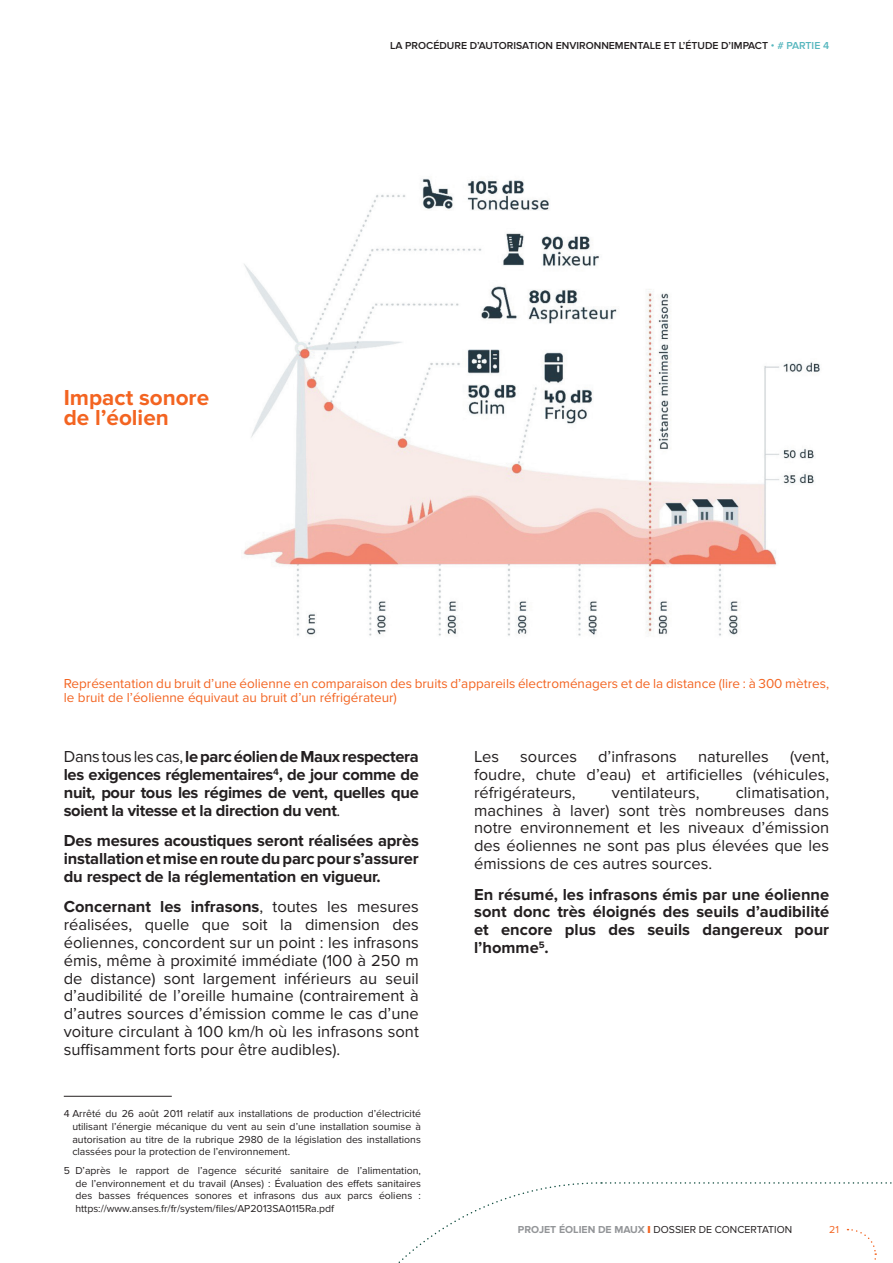
<style>
.page{position:relative;width:893px;height:1263px;background:#fff}
.page>*{position:absolute;margin:0;border:0;box-sizing:border-box;transform-origin:0 0}
.t1{font:700 22.5px/19.8px "Proxima Nova";color:#f36421}
.t2{font:16.5px/17.9px "Proxima Nova";color:#231f20;text-align:justify}
.t3{font:700 16.5px/17.9px "Proxima Nova";letter-spacing:-.01em;color:#231f20;text-align:justify}
.t4{font:13.5px/14.5px "Proxima Nova";color:#f36421}
.t5{font:10.5px/12.6px "Proxima Nova";color:#231f20;text-align:justify}
.t6{font:600 10.5px "Proxima Nova";color:#231f20}
.t7{font:10.5px "Proxima Nova";color:#f36421}
.s1{color:#56b6be}
.s2{font-weight:400}
.s3{font-weight:700}
.s4{font-weight:700;color:#939598}
.s5{font-weight:900;color:#f36421}
</style>
<div class="page">
<svg style="left:398px;top:1182px;width:494px;height:81px"></svg>
<hr style="left:64px;top:1096px;width:108px;height:1px;background:#231f20">
<img style="left:243px;top:178px;width:577px;height:459px">
<h1 class="t1" style="left:64px;top:388px;width:147px">Impact sonore de l’éolien</h1>
<p class="t6" style="left:390px;top:39px;width:441px">LA PROCÉDURE D’AUTORISATION ENVIRONNEMENTALE ET L’ÉTUDE D’IMPACT <span class="s1">• # PARTIE 4</span></p>
<p class="t4" style="left:64px;top:676px;width:767px">Représentation du bruit d’une éolienne en comparaison des bruits d’appareils électroménagers et de la distance (lire : à 300 mètres, le bruit de l’éolienne équivaut au bruit d’un réfrigérateur)</p>
<p class="t3" style="left:64px;top:748px;width:357px"><span class="s2">Dans tous les cas,</span> le parc éolien de Maux respectera les exigences réglementaires<sup>4</sup>, de jour comme de nuit, pour tous les régimes de vent, quelles que soient la vitesse et la direction du vent<span class="s2">.</span></p>
<p class="t3" style="left:64px;top:832px;width:357px">Des mesures acoustiques seront réalisées après installation et mise en route du parc pour s’assurer du respect de la réglementation en vigueur.</p>
<p class="t2" style="left:64px;top:898px;width:357px"><span class="s3">Concernant les infrasons</span>, toutes les mesures réalisées, quelle que soit la dimension des éoliennes, concordent sur un point : les infrasons émis, même à proximité immédiate (100 à 250 m de distance) sont largement inférieurs au seuil d’audibilité de l’oreille humaine (contrairement à d’autres sources d’émission comme le cas d’une voiture circulant à 100 km/h où les infrasons sont suffisamment forts pour être audibles).</p>
<p class="t5" style="left:72px;top:1108px;width:350px;text-indent:-9px">4 Arrêté du 26 août 2011 relatif aux installations de production d’électricité utilisant l’énergie mécanique du vent au sein d’une installation soumise à autorisation au titre de la rubrique 2980 de la législation des installations classées pour la protection de l’environnement.</p>
<p class="t5" style="left:75px;top:1164px;width:347px;text-indent:-12px">5 D’après le rapport de l’agence sécurité sanitaire de l’alimentation, de l’environnement et du travail (Anses) : Évaluation des effets sanitaires des basses fréquences sonores et infrasons dus aux parcs éoliens : https://www.anses.fr/fr/system/files/AP2013SA0115Ra.pdf</p>
<p class="t2" style="left:474px;top:748px;width:357px;text-indent:316px">(vent, foudre, chute d’eau) et artificielles (véhicules, réfrigérateurs,</p>
<p class="t2" style="left:474px;top:748px;width:27px">Les</p>
<p class="t2" style="left:520px;top:748px;width:58px">sources</p>
<p class="t2" style="left:598px;top:748px;width:80px">d’infrasons</p>
<p class="t2" style="left:698px;top:748px;width:72px">naturelles</p>
<p class="t2" style="left:474px;top:784px;width:357px;text-indent:262px">climatisation, machines à laver) sont très nombreuses dans notre environnement et les niveaux d’émission des éoliennes ne sont pas plus élevées que les émissions de ces autres sources.</p>
<p class="t3" style="left:474px;top:885px;width:357px">En résumé, les infrasons émis par une éolienne sont donc très éloignés des seuils d’audibilité et encore plus des seuils dangereux pour l’homme<sup>5</sup>.</p>
<p class="t2" style="left:612px;top:784px;width:89px">ventilateurs,</p>
<p class="t5" style="left:518px;top:1223px;width:276px"><span class="s4">PROJET ÉOLIEN DE MAUX</span> <span class="s5">I</span> DOSSIER DE CONCERTATION</p>
<p class="t7" style="left:829px;top:1223px;width:11px">21</p>
</div>
